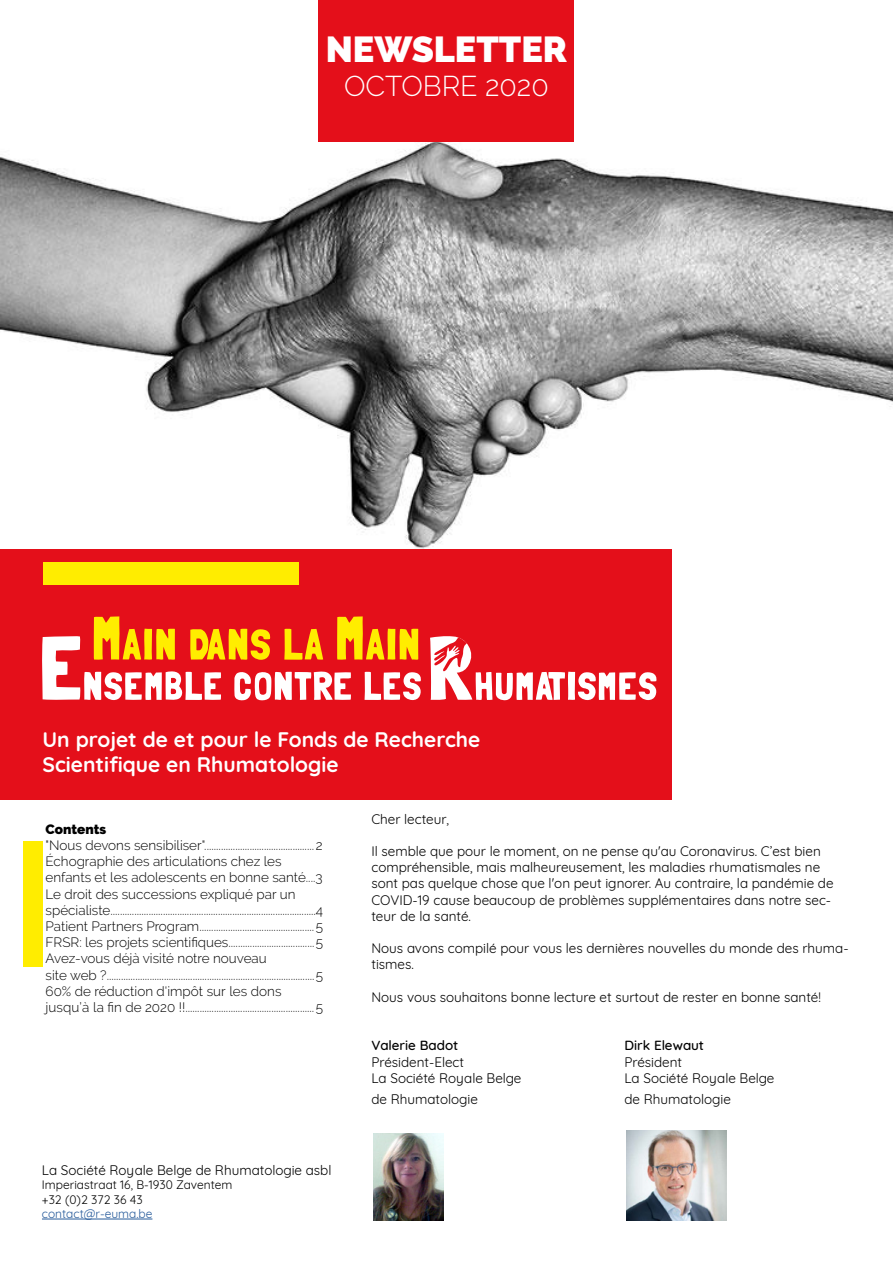
<style>
.page{position:relative;width:893px;height:1263px;background:#fff}
.page>*{position:absolute;margin:0;border:0;box-sizing:border-box;transform-origin:0 0}
.t1{font:900 36px "Raleway";color:#fff}
.t2{font:300 28.5px "Raleway";color:#fff}
.t3{font:700 21px/25.2px "Quicksand";color:#fff}
.t4{font:300 13.5px/16.2px "Raleway";color:#000}
.t5{font:13.5px/16.2px "Quicksand";color:#000}
.t6{font:500 13.5px "Quicksand";color:#000}
.t7{font:900 13.5px "Raleway";color:#000}
.t8{font:12px/14.4px "Quicksand";color:#000}
.t9{font:12px "Quicksand";color:#275b9b}
</style>
<div class="page">
<img style="left:0;top:92px;width:893px;height:457px">
<div style="left:319px;top:0;width:255px;height:142px;background:#e40f1a"></div>
<div style="left:0;top:549px;width:672px;height:250px;background:#e40f1a"></div>
<div style="left:43px;top:562px;width:256px;height:23px;background:#ffed00"></div>
<div style="left:23px;top:841px;width:20px;height:125px;background:#ffed00"></div>
<img style="left:627px;top:1130px;width:99px;height:90px">
<img style="left:374px;top:1133px;width:69px;height:87px">
<hr style="left:42px;top:1219px;width:110px;height:1px;background:#275b9b">
<svg style="left:42px;top:616px;width:379px;height:85px"></svg>
<svg style="left:430px;top:636px;width:227px;height:65px"></svg>
<h1 class="t1" style="left:326px;top:29px;width:243px">NEWSLETTER</h1>
<h2 class="t2" style="left:344px;top:70px;width:206px">OCTOBRE 2020</h2>
<h3 class="t3" style="left:43px;top:725px;width:439px">Un projet de et pour le Fonds de Recherche<br>Scientifique en Rhumatologie</h3>
<p class="t5" style="left:371px;top:809px;width:79px">Cher lecteur,</p>
<p class="t5" style="left:371px;top:842px;width:464px">Il semble que pour le moment, on ne pense qu'au Coronavirus. C’est bien compréhensible, mais malheureusement, les maladies rhumatismales ne sont pas quelque chose que l'on peut ignorer. Au contraire, la pandémie de COVID-19 cause beaucoup de problèmes supplémentaires dans notre sec&shy;teur de la santé.</p>
<p class="t5" style="left:371px;top:939px;width:479px">Nous avons compilé pour vous les dernières nouvelles du monde des rhuma&shy;tismes.</p>
<p class="t5" style="left:371px;top:987px;width:451px">Nous vous souhaitons bonne lecture et surtout de rester en bonne santé!</p>
<p class="t6" style="left:371px;top:1035px;width:88px">Valerie Badot</p>
<p class="t6" style="left:624px;top:1035px;width:81px">Dirk Elewaut</p>
<p class="t5" style="left:371px;top:1052px;width:94px">Président-Elect</p>
<p class="t5" style="left:624px;top:1052px;width:59px">Président</p>
<p class="t5" style="left:371px;top:1068px;width:152px">La Société Royale Belge</p>
<p class="t5" style="left:624px;top:1068px;width:152px">La Société Royale Belge</p>
<p class="t5" style="left:371px;top:1090px;width:108px">de Rhumatologie</p>
<p class="t5" style="left:624px;top:1090px;width:108px">de Rhumatologie</p>
<p class="t7" style="left:46px;top:821px;width:62px">Contents</p>
<p class="t4" style="left:46px;top:837px;width:279px">"Nous devons sensibiliser"..............................................2<br>Échographie des articulations chez les enfants et les adolescents en bonne santé....3<br>Le droit des successions expliqué par un spécialiste......................................................................................4<br>Patient Partners Program................................................5<br>FRSR: les projets scientifiques....................................5<br>Avez-vous déjà visité notre nouveau<br>site web ?.......................................................................................5<br>60% de réduction d'impôt sur les dons jusqu’à la fin de 2020 !!......................................................5</p>
<p class="t5" style="left:42px;top:1160px;width:291px">La Société Royale Belge de Rhumatologie asbl</p>
<p class="t8" style="left:42px;top:1176px;width:192px">Imperiastraat 16, B-1930 Zaventem +32 (0)2 372 36 43</p>
<p class="t9" style="left:42px;top:1204px;width:112px">contact@r-euma.be</p>
</div>
